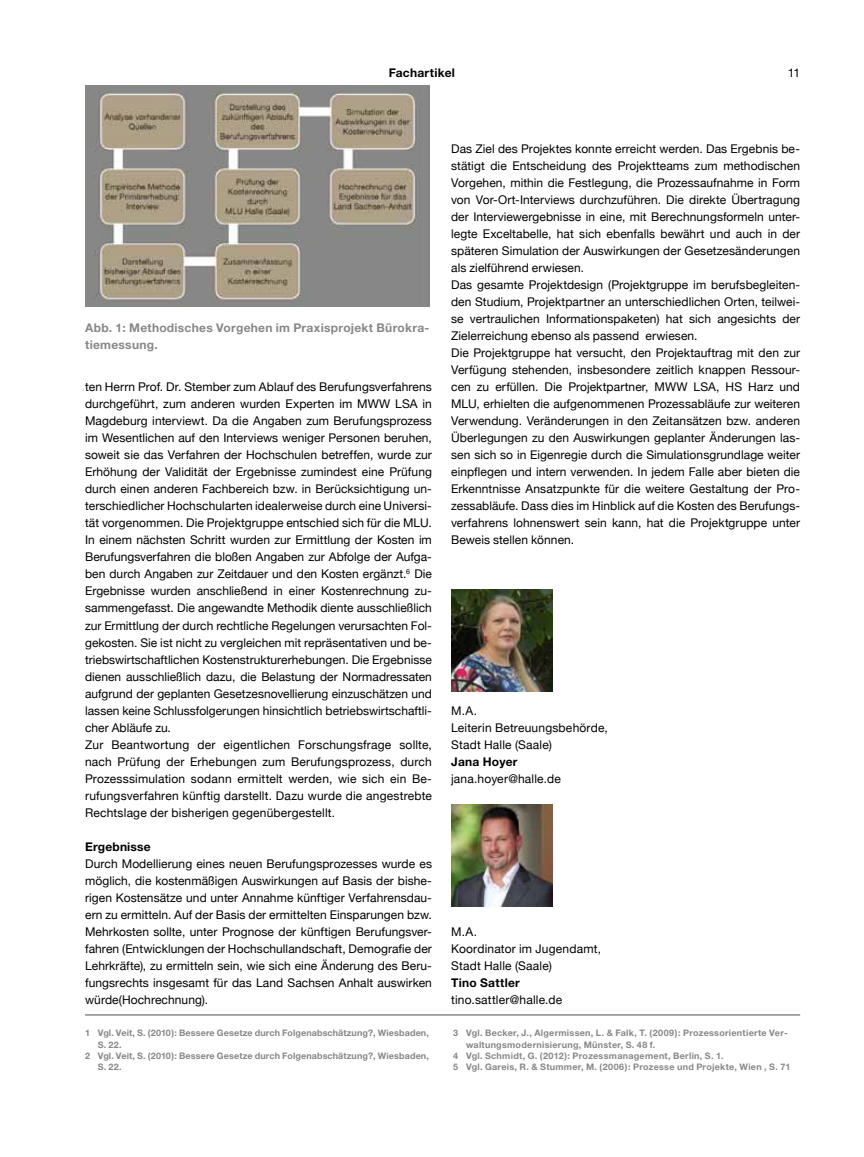
<style>
.page{position:relative;width:864px;height:1157px;background:#fff}
.page>*{position:absolute;margin:0;border:0;box-sizing:border-box;transform-origin:0 0}
.t1{font:12px/17px "Helvetica Neue";letter-spacing:.005em;color:#000}
.t2{font:700 12px/17px "Helvetica Neue";letter-spacing:.025em;color:#878786}
.t3{font:700 12px "Helvetica Neue";letter-spacing:.02em;color:#000}
.t4{font:700 9px "Helvetica Neue";letter-spacing:.025em;color:#878786}
</style>
<div class="page">
<img style="left:451px;top:589px;width:101px;height:102px">
<img style="left:451px;top:804px;width:101px;height:102px">
<img style="left:85px;top:85px;width:344px;height:221px">
<hr style="left:85px;top:1014px;width:714px;height:1px;background:#878786">
<p class="t3" style="left:388px;top:65px;width:68px">Fachartikel</p>
<p class="t1" style="left:787px;top:64px;width:14px">11</p>
<p class="t2" style="left:85px;top:319px;width:345px">Abb. 1: Methodisches Vorgehen im Praxisprojekt Bürokra&shy;tiemessung.</p>
<p class="t1" style="left:85px;top:378px;width:348px">ten Herrn Prof. Dr. Stember zum Ablauf des Berufungsverfahrens durchgeführt, zum anderen wurden Experten im MWW LSA in Magdeburg interviewt. Da die Angaben zum Berufungsprozess im Wesentlichen auf den Interviews weniger Personen beruhen, soweit sie das Verfahren der Hochschulen betreffen, wurde zur Erhöhung der Validität der Ergebnisse zumindest eine Prüfung durch einen anderen Fachbereich bzw. in Berücksichtigung un&shy;terschiedlicher Hochschularten idealerweise durch eine Universi&shy;tät vorgenommen. Die Projektgruppe entschied sich für die MLU.<br>In einem nächsten Schritt wurden zur Ermittlung der Kosten im Berufungsverfahren die bloßen Angaben zur Abfolge der Aufga&shy;ben durch Angaben zur Zeitdauer und den Kosten ergänzt.<sup>6</sup> Die Ergebnisse wurden anschließend in einer Kostenrechnung zu&shy;sammengefasst. Die angewandte Methodik diente ausschließlich zur Ermittlung der durch rechtliche Regelungen verursachten Fol&shy;gekosten. Sie ist nicht zu vergleichen mit repräsentativen und be&shy;triebswirtschaftlichen Kostenstrukturerhebungen. Die Ergebnisse dienen ausschließlich dazu, die Belastung der Normadressaten aufgrund der geplanten Gesetzesnovellierung einzuschätzen und lassen keine Schlussfolgerungen hinsichtlich betriebswirtschaftli&shy;cher Abläufe zu.<br>Zur Beantwortung der eigentlichen Forschungsfrage sollte, nach Prüfung der Erhebungen zum Berufungsprozess, durch Prozesssimulation sodann ermittelt werden, wie sich ein Be&shy;rufungsverfahren künftig darstellt. Dazu wurde die angestrebte Rechtslage der bisherigen gegenübergestellt.</p>
<p class="t3" style="left:85px;top:839px;width:67px">Ergebnisse</p>
<p class="t1" style="left:85px;top:854px;width:348px;text-align:justify">Durch Modellierung eines neuen Berufungsprozesses wurde es möglich, die kostenmäßigen Auswirkungen auf Basis der bishe&shy;rigen Kostensätze und unter Annahme künftiger Verfahrensdau&shy;ern zu ermitteln. Auf der Basis der ermittelten Einsparungen bzw.<br>Mehrkosten sollte, unter Prognose der künftigen Berufungsver&shy;fahren (Entwicklungen der Hochschullandschaft, Demografie der Lehrkräfte), zu ermitteln sein, wie sich eine Änderung des Beru&shy;fungsrechts insgesamt für das Land Sachsen Anhalt auswirken würde(Hochrechnung).</p>
<p class="t4" style="left:85px;top:1027px;width:345px">1 Vgl. Veit, S. (2010): Bessere Gesetze durch Folgenabschätzung?, Wiesbaden,</p>
<p class="t4" style="left:98px;top:1038px;width:25px">S. 22.</p>
<p class="t4" style="left:85px;top:1050px;width:345px">2 Vgl. Veit, S. (2010): Bessere Gesetze durch Folgenabschätzung?, Wiesbaden,</p>
<p class="t4" style="left:98px;top:1061px;width:25px">S. 22.</p>
<p class="t1" style="left:451px;top:140px;width:350px">Das Ziel des Projektes konnte erreicht werden. Das Ergebnis be&shy;stätigt die Entscheidung des Projektteams zum methodischen Vorgehen, mithin die Festlegung, die Prozessaufnahme in Form von Vor-Ort-Interviews durchzuführen. Die direkte Übertragung der Interviewergebnisse in eine, mit Berechnungsformeln unter&shy;legte Exceltabelle, hat sich ebenfalls bewährt und auch in der späteren Simulation der Auswirkungen der Gesetzesänderungen als zielführend erwiesen.<br>Das gesamte Projektdesign (Projektgruppe im berufsbegleiten&shy;den Studium, Projektpartner an unterschiedlichen Orten, teilwei&shy;se vertraulichen Informationspaketen) hat sich angesichts der Zielerreichung ebenso als passend erwiesen.<br>Die Projektgruppe hat versucht, den Projektauftrag mit den zur Verfügung stehenden, insbesondere zeitlich knappen Ressour&shy;cen zu erfüllen. Die Projektpartner, MWW LSA, HS Harz und MLU, erhielten die aufgenommenen Prozessabläufe zur weiteren Verwendung. Veränderungen in den Zeitansätzen bzw. anderen Überlegungen zu den Auswirkungen geplanter Änderungen las&shy;sen sich so in Eigenregie durch die Simulationsgrundlage weiter einpflegen und intern verwenden. In jedem Falle aber bieten die Erkenntnisse Ansatzpunkte für die weitere Gestaltung der Pro&shy;zessabläufe. Dass dies im Hinblick auf die Kosten des Berufungs&shy;verfahrens lohnenswert sein kann, hat die Projektgruppe unter Beweis stellen können.</p>
<p class="t1" style="left:451px;top:701px;width:158px">M.A.<br>Leiterin Betreuungsbehörde,<br>Stadt Halle (Saale)</p>
<p class="t3" style="left:451px;top:754px;width:68px">Jana Hoyer</p>
<p class="t1" style="left:451px;top:769px;width:111px">jana.hoyer@halle.de</p>
<p class="t1" style="left:451px;top:922px;width:151px">M.A.<br>Koordinator im Jugendamt,<br>Stadt Halle (Saale)</p>
<p class="t3" style="left:451px;top:975px;width:70px">Tino Sattler</p>
<p class="t1" style="left:451px;top:990px;width:113px">tino.sattler@halle.de</p>
<p class="t4" style="left:453px;top:1027px;width:336px">3 Vgl. Becker, J., Algermissen, L. &amp; Falk, T. (2009): Prozessorientierte Ver-</p>
<p class="t4" style="left:466px;top:1038px;width:191px">waltungsmodernisierung, Münster, S. 48 f.</p>
<p class="t4" style="left:453px;top:1050px;width:272px">4 Vgl. Schmidt, G. (2012): Prozessmanagement, Berlin, S. 1.</p>
<p class="t4" style="left:453px;top:1061px;width:338px">5 Vgl. Gareis, R. &amp; Stummer, M. (2006): Prozesse und Projekte, Wien , S. 71</p>
</div>
